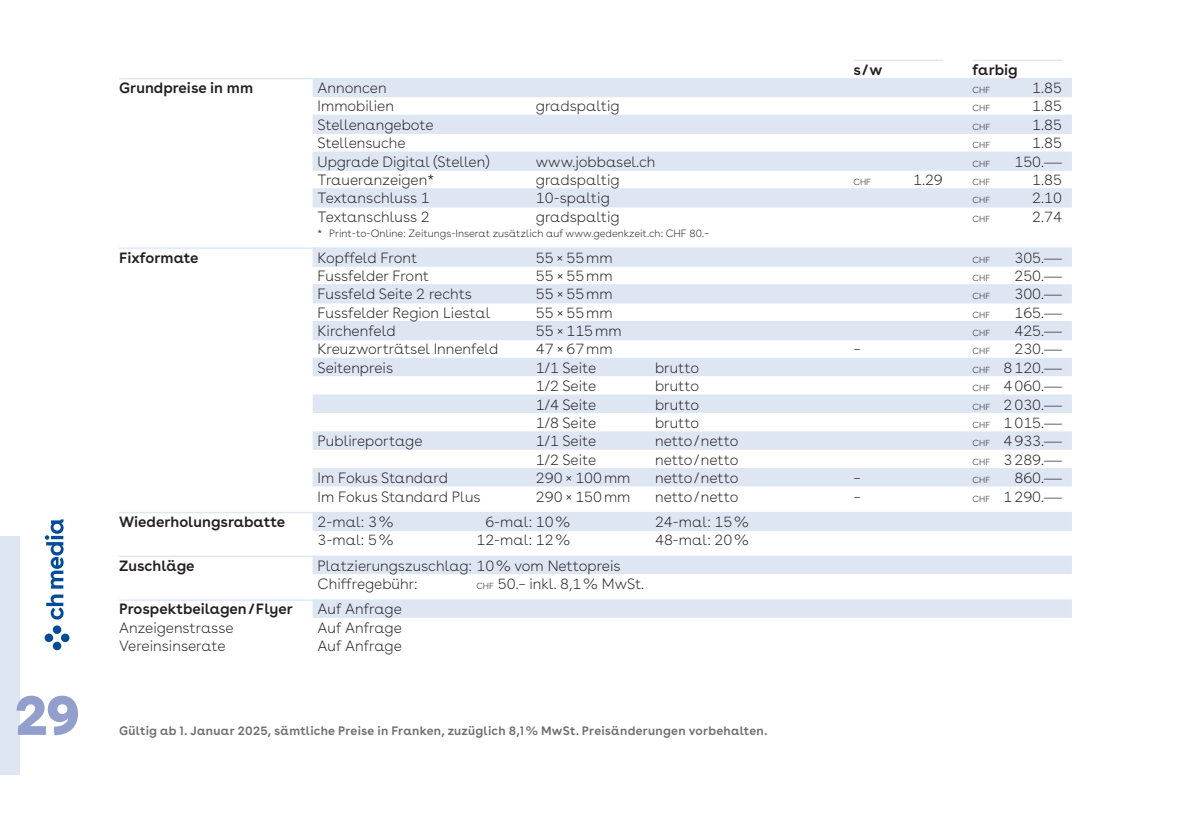
<style>
.page{position:relative;width:1191px;height:824px;background:#fff}
.page>*{position:absolute;margin:0;border:0;box-sizing:border-box;transform-origin:0 0}
.t1{font:900 56px "CH Media";color:#929fcc}
.t2{font:100 14.88px/18.4px "CH Media";color:#231f20}
.t3{font:600 14.88px "CH Media";color:#231f20}
.t4{font:600 12.25px "CH Media";letter-spacing:.02em;color:#6c6d70}
.t5{font:100 10.5px "CH Media";color:#231f20}
.t6{font:100 8.75px "CH Media";color:#231f20}
.s1{font-family:"Helvetica LT Std";font-weight:300}
.s2{font-size:8.75px}
</style>
<div class="page">
<div style="left:0;top:536px;width:20px;height:238px;background:#dee6f4"></div>
<svg style="left:45px;top:519px;width:19px;height:100px"></svg>
<svg style="left:45px;top:625px;width:24px;height:25px"></svg>
<div style="left:313px;top:78px;width:758px;height:19px;background:#dee6f4"></div>
<div style="left:313px;top:115px;width:758px;height:19px;background:#dee6f4"></div>
<div style="left:313px;top:151px;width:758px;height:20px;background:#dee6f4"></div>
<div style="left:313px;top:188px;width:758px;height:19px;background:#dee6f4"></div>
<div style="left:313px;top:247px;width:758px;height:20px;background:#dee6f4"></div>
<div style="left:313px;top:284px;width:758px;height:19px;background:#dee6f4"></div>
<div style="left:313px;top:321px;width:758px;height:19px;background:#dee6f4"></div>
<div style="left:313px;top:358px;width:758px;height:19px;background:#dee6f4"></div>
<div style="left:313px;top:376px;width:758px;height:19px;background:#fff"></div>
<div style="left:313px;top:394px;width:758px;height:20px;background:#dee6f4"></div>
<div style="left:313px;top:413px;width:758px;height:19px;background:#fff"></div>
<div style="left:313px;top:431px;width:758px;height:19px;background:#dee6f4"></div>
<div style="left:313px;top:449px;width:758px;height:20px;background:#fff"></div>
<div style="left:313px;top:468px;width:758px;height:19px;background:#dee6f4"></div>
<div style="left:313px;top:486px;width:758px;height:19px;background:#fff"></div>
<div style="left:313px;top:512px;width:758px;height:19px;background:#dee6f4"></div>
<div style="left:313px;top:555px;width:758px;height:20px;background:#dee6f4"></div>
<div style="left:313px;top:574px;width:758px;height:19px;background:#fff"></div>
<div style="left:313px;top:599px;width:758px;height:19px;background:#dee6f4"></div>
<div style="left:313px;top:617px;width:758px;height:20px;background:#fff"></div>
<hr style="left:853px;top:60px;width:90px;height:1px;background:#dee6f4">
<hr style="left:972px;top:60px;width:90px;height:1px;background:#dee6f4">
<hr style="left:119px;top:78px;width:198px;height:1px;background:#dee6f4">
<hr style="left:119px;top:247px;width:198px;height:2px;background:#dee6f4">
<hr style="left:119px;top:512px;width:198px;height:1px;background:#dee6f4">
<hr style="left:119px;top:555px;width:198px;height:2px;background:#dee6f4">
<hr style="left:119px;top:599px;width:198px;height:1px;background:#dee6f4">
<h1 class="t1" style="left:15px;top:682px;width:67px">29</h1>
<p class="t3" style="left:853px;top:61px;width:30px">s/w</p>
<p class="t3" style="left:972px;top:61px;width:47px">farbig</p>
<p class="t3" style="left:119px;top:79px;width:136px">Grundpreise in mm</p>
<p class="t2" style="left:317px;top:79px;width:71px">Annoncen</p>
<p class="t6" style="left:972px;top:85px;width:19px">CHF</p>
<p class="t2" style="left:1032px;top:79px;width:31px">1.85</p>
<p class="t2" style="left:317px;top:97px;width:78px">Immobilien</p>
<p class="t2" style="left:536px;top:97px;width:85px">gradspaltig</p>
<p class="t6" style="left:972px;top:103px;width:19px">CHF</p>
<p class="t2" style="left:1032px;top:97px;width:31px">1.85</p>
<p class="t2" style="left:317px;top:115px;width:117px">Stellenangebote</p>
<p class="t6" style="left:972px;top:122px;width:19px">CHF</p>
<p class="t2" style="left:1032px;top:115px;width:31px">1.85</p>
<p class="t2" style="left:317px;top:134px;width:90px">Stellensuche</p>
<p class="t6" style="left:972px;top:140px;width:19px">CHF</p>
<p class="t2" style="left:1032px;top:134px;width:31px">1.85</p>
<p class="t2" style="left:317px;top:152px;width:174px">Upgrade Digital (Stellen)</p>
<p class="t2" style="left:536px;top:152px;width:121px">www.jobbasel.ch</p>
<p class="t6" style="left:972px;top:158px;width:19px">CHF</p>
<p class="t2" style="left:1014px;top:152px;width:49px">150.<span class="s1">—</span></p>
<p class="t2" style="left:317px;top:170px;width:118px">Traueranzeigen*</p>
<p class="t2" style="left:536px;top:170px;width:85px">gradspaltig</p>
<p class="t6" style="left:853px;top:177px;width:19px">CHF</p>
<p class="t2" style="left:913px;top:170px;width:31px">1.29</p>
<p class="t6" style="left:972px;top:177px;width:19px">CHF</p>
<p class="t2" style="left:1032px;top:170px;width:31px">1.85</p>
<p class="t2" style="left:317px;top:189px;width:114px">Textanschluss 1</p>
<p class="t2" style="left:536px;top:189px;width:75px">10-spaltig</p>
<p class="t6" style="left:972px;top:195px;width:19px">CHF</p>
<p class="t2" style="left:1032px;top:189px;width:31px">2.10</p>
<p class="t2" style="left:317px;top:207px;width:114px">Textanschluss 2</p>
<p class="t2" style="left:536px;top:207px;width:85px">gradspaltig</p>
<p class="t6" style="left:972px;top:213px;width:19px">CHF</p>
<p class="t2" style="left:1032px;top:207px;width:31px">2.74</p>
<p class="t5" style="left:317px;top:227px;width:393px">* Print-to-Online: Zeitungs-Inserat zusätzlich auf www.gedenkzeit.ch: CHF 80.–</p>
<p class="t3" style="left:119px;top:249px;width:81px">Fixformate</p>
<p class="t2" style="left:317px;top:248px;width:101px">Kopffeld Front</p>
<p class="t2" style="left:536px;top:248px;width:78px">55×55mm</p>
<p class="t6" style="left:972px;top:254px;width:19px">CHF</p>
<p class="t2" style="left:1014px;top:248px;width:49px">305.<span class="s1">—</span></p>
<p class="t2" style="left:317px;top:266px;width:113px">Fussfelder Front</p>
<p class="t2" style="left:536px;top:266px;width:78px">55×55mm</p>
<p class="t6" style="left:972px;top:273px;width:19px">CHF</p>
<p class="t2" style="left:1014px;top:266px;width:49px">250.<span class="s1">—</span></p>
<p class="t2" style="left:317px;top:285px;width:156px">Fussfeld Seite 2 rechts</p>
<p class="t2" style="left:536px;top:285px;width:78px">55×55mm</p>
<p class="t6" style="left:972px;top:291px;width:19px">CHF</p>
<p class="t2" style="left:1014px;top:285px;width:49px">300.<span class="s1">—</span></p>
<p class="t2" style="left:317px;top:303px;width:174px">Fussfelder Region Liestal</p>
<p class="t2" style="left:536px;top:303px;width:78px">55×55mm</p>
<p class="t6" style="left:972px;top:309px;width:19px">CHF</p>
<p class="t2" style="left:1014px;top:303px;width:49px">165.<span class="s1">—</span></p>
<p class="t2" style="left:317px;top:322px;width:79px">Kirchenfeld</p>
<p class="t2" style="left:536px;top:322px;width:87px">55×115mm</p>
<p class="t6" style="left:972px;top:328px;width:19px">CHF</p>
<p class="t2" style="left:1014px;top:322px;width:49px">425.<span class="s1">—</span></p>
<p class="t2" style="left:317px;top:340px;width:182px">Kreuzworträtsel Innenfeld</p>
<p class="t2" style="left:536px;top:340px;width:78px">47×67mm</p>
<p class="t2" style="left:853px;top:340px;width:9px">–</p>
<p class="t6" style="left:972px;top:346px;width:19px">CHF</p>
<p class="t2" style="left:1014px;top:340px;width:49px">230.<span class="s1">—</span></p>
<p class="t2" style="left:317px;top:358px;width:77px">Seitenpreis</p>
<p class="t2" style="left:536px;top:358px;width:62px">1/1 Seite</p>
<p class="t2" style="left:655px;top:358px;width:46px">brutto</p>
<p class="t2" style="left:972px;top:358px;width:91px"><span class="s2">CHF</span> 8120.<span class="s1">—</span></p>
<p class="t2" style="left:536px;top:377px;width:62px">1/2 Seite</p>
<p class="t2" style="left:655px;top:377px;width:46px">brutto</p>
<p class="t2" style="left:972px;top:377px;width:91px"><span class="s2">CHF</span> 4060.<span class="s1">—</span></p>
<p class="t2" style="left:536px;top:395px;width:62px">1/4 Seite</p>
<p class="t2" style="left:655px;top:395px;width:46px">brutto</p>
<p class="t2" style="left:972px;top:395px;width:91px"><span class="s2">CHF</span> 2030.<span class="s1">—</span></p>
<p class="t2" style="left:536px;top:413px;width:62px">1/8 Seite</p>
<p class="t2" style="left:655px;top:413px;width:46px">brutto</p>
<p class="t2" style="left:972px;top:413px;width:91px"><span class="s2">CHF</span> 1015.<span class="s1">—</span></p>
<p class="t2" style="left:317px;top:432px;width:106px">Publireportage</p>
<p class="t2" style="left:536px;top:432px;width:62px">1/1 Seite</p>
<p class="t2" style="left:655px;top:432px;width:85px">netto/netto</p>
<p class="t2" style="left:972px;top:432px;width:91px"><span class="s2">CHF</span> 4933.<span class="s1">—</span></p>
<p class="t2" style="left:536px;top:450px;width:62px">1/2 Seite</p>
<p class="t2" style="left:655px;top:450px;width:85px">netto/netto</p>
<p class="t2" style="left:972px;top:450px;width:91px"><span class="s2">CHF</span> 3289.<span class="s1">—</span></p>
<p class="t2" style="left:317px;top:469px;width:132px">Im Fokus Standard</p>
<p class="t2" style="left:536px;top:469px;width:96px">290×100mm</p>
<p class="t2" style="left:655px;top:469px;width:85px">netto/netto</p>
<p class="t2" style="left:853px;top:469px;width:9px">–</p>
<p class="t6" style="left:972px;top:475px;width:19px">CHF</p>
<p class="t2" style="left:1014px;top:469px;width:49px">860.<span class="s1">—</span></p>
<p class="t2" style="left:317px;top:487px;width:165px">Im Fokus Standard Plus</p>
<p class="t2" style="left:536px;top:487px;width:96px">290×150mm</p>
<p class="t2" style="left:655px;top:487px;width:85px">netto/netto</p>
<p class="t2" style="left:972px;top:487px;width:91px"><span class="s2">CHF</span> 1290.<span class="s1">—</span></p>
<p class="t3" style="left:119px;top:513px;width:167px">Wiederholungsrabatte</p>
<p class="t2" style="left:317px;top:512px;width:78px">2-mal: 3%</p>
<p class="t2" style="left:485px;top:512px;width:87px">6-mal: 10%</p>
<p class="t2" style="left:655px;top:512px;width:95px">24-mal: 15%</p>
<p class="t2" style="left:317px;top:531px;width:78px">3-mal: 5%</p>
<p class="t2" style="left:476px;top:531px;width:95px">12-mal: 12%</p>
<p class="t2" style="left:655px;top:531px;width:95px">48-mal: 20%</p>
<p class="t3" style="left:119px;top:557px;width:77px">Zuschläge</p>
<p class="t2" style="left:317px;top:556px;width:304px">Platzierungszuschlag: 10% vom Nettopreis<br>Chiffregebühr:</p>
<p class="t2" style="left:476px;top:574px;width:169px"><span class="s2">CHF</span> 50.– inkl. 8,1% MwSt.</p>
<p class="t3" style="left:119px;top:600px;width:175px">Prospektbeilagen/Flyer</p>
<p class="t2" style="left:317px;top:600px;width:86px">Auf Anfrage</p>
<p class="t2" style="left:119px;top:618px;width:116px">Anzeigenstrasse</p>
<p class="t2" style="left:317px;top:618px;width:86px">Auf Anfrage</p>
<p class="t2" style="left:119px;top:637px;width:108px">Vereinsinserate</p>
<p class="t2" style="left:317px;top:637px;width:86px">Auf Anfrage</p>
<p class="t4" style="left:119px;top:723px;width:649px">Gültig ab 1. Januar 2025, sämtliche Preise in Franken, zuzüglich 8,1% MwSt. Preisänderungen vorbehalten.</p>
</div>
